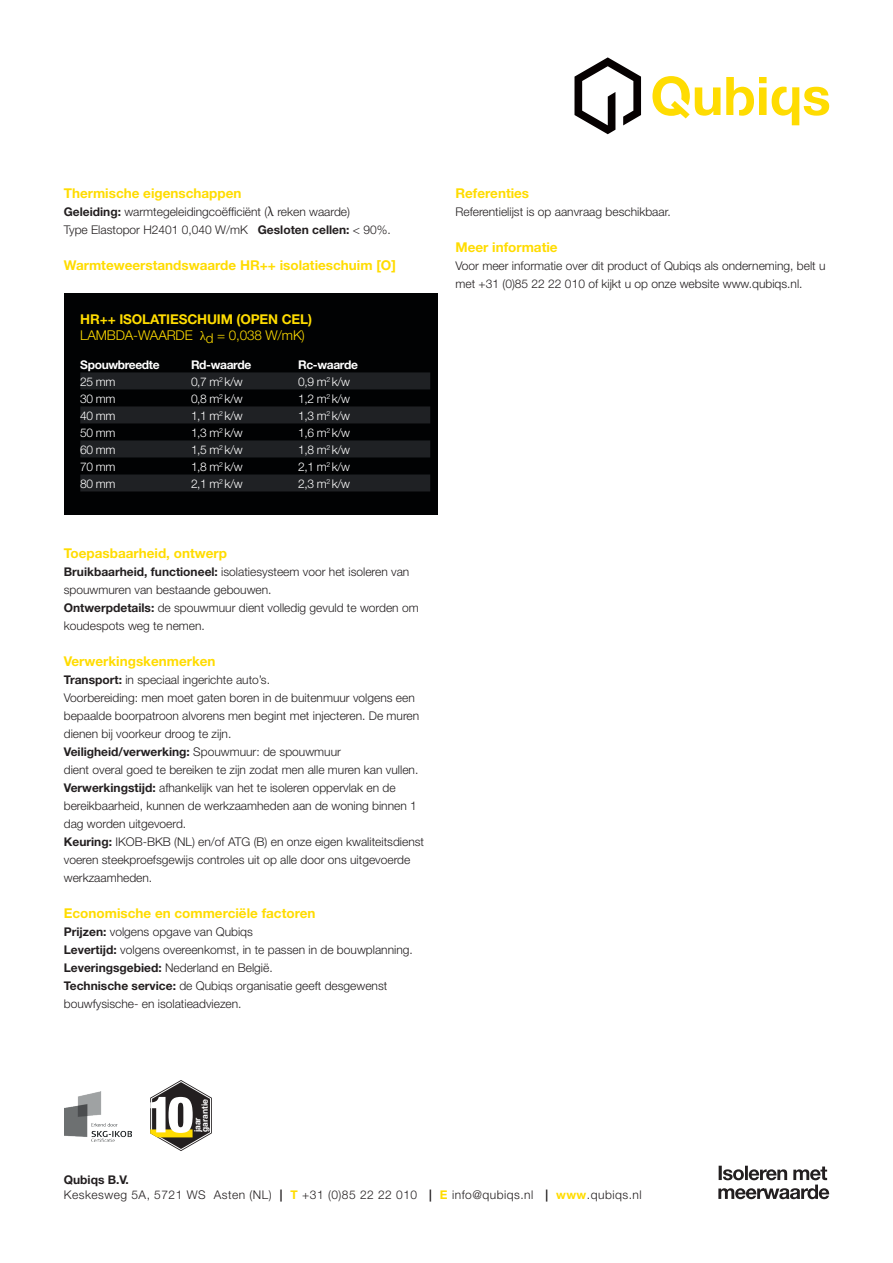
<style>
.page{position:relative;width:893px;height:1263px;background:#fff}
.page>*{position:absolute;margin:0;border:0;box-sizing:border-box;transform-origin:0 0}
.t1{font:700 13.5px/16.5px "Helvetica Neue LT";color:#ffdc01}
.t2{font:300 12px/18px "Helvetica Neue LT";color:#231f20}
.t3{font:300 12px "Helvetica Neue LT";letter-spacing:-.03em;color:#fff}
.t4{font:300 12px/15px "Helvetica Neue LT";letter-spacing:.04em;color:#231f20}
.t5{font:700 12px "Helvetica Neue LT";letter-spacing:-.03em;color:#fff}
.t6{font:700 8.55px/7.5px "Helvetica";color:#fff}
.s1{font-weight:700}
.s2{font-family:"Minion Pro";font-weight:400;font-size:13.5px}
.s3{font-weight:300}
.s4{font-family:"Baskerville";font-weight:400}
.s5{font-weight:700;color:#ffdc01}
</style>
<div class="page">
<svg style="left:718px;top:1166px;width:111px;height:33px"></svg>
<img style="left:64px;top:1092px;width:68px;height:49px">
<svg style="left:150px;top:1080px;width:62px;height:71px"></svg>
<svg style="left:726px;top:77px;width:103px;height:48px"></svg>
<svg style="left:652px;top:76px;width:68px;height:42px"></svg>
<svg style="left:574px;top:57px;width:67px;height:77px"></svg>
<div style="left:64px;top:293px;width:373px;height:221px;background:#010203"></div>
<svg style="left:80px;top:372px;width:350px;height:119px"></svg>
<p class="t1" style="left:64px;top:185px;width:179px">Thermische eigenschappen</p>
<p class="t2" style="left:64px;top:202px;width:329px"><span class="s1">Geleiding:</span> warmtegeleidingcoëfficiënt (<span class="s2">λ</span> reken waarde)<br>Type Elastopor H2401 0,040 W/mK <span class="s1">Gesloten cellen:</span> &lt; 90%.</p>
<p class="t1" style="left:64px;top:257px;width:334px">Warmteweerstandswaarde HR++ isolatieschuim [O]</p>
<p class="t1" style="left:80px;top:310px;width:233px">HR++ ISOLATIESCHUIM (OPEN CEL)<br><span class="s3">LAMBDA-WAARDE</span> <span class="s4">λ</span><span class="s3">d = 0,038 W/mK)</span></p>
<p class="t5" style="left:80px;top:357px;width:81px">Spouwbreedte</p>
<p class="t5" style="left:191px;top:357px;width:62px">Rd-waarde</p>
<p class="t5" style="left:298px;top:357px;width:61px">Rc-waarde</p>
<p class="t3" style="left:80px;top:374px;width:37px">25 mm</p>
<p class="t3" style="left:191px;top:374px;width:53px">0,7 m<sup>2</sup> k/w</p>
<p class="t3" style="left:298px;top:374px;width:53px">0,9 m<sup>2</sup> k/w</p>
<p class="t3" style="left:80px;top:391px;width:37px">30 mm</p>
<p class="t3" style="left:191px;top:391px;width:53px">0,8 m<sup>2</sup> k/w</p>
<p class="t3" style="left:298px;top:391px;width:53px">1,2 m<sup>2</sup> k/w</p>
<p class="t3" style="left:80px;top:408px;width:37px">40 mm</p>
<p class="t3" style="left:191px;top:408px;width:53px">1,1 m<sup>2</sup> k/w</p>
<p class="t3" style="left:298px;top:408px;width:53px">1,3 m<sup>2</sup> k/w</p>
<p class="t3" style="left:80px;top:425px;width:37px">50 mm</p>
<p class="t3" style="left:191px;top:425px;width:53px">1,3 m<sup>2</sup> k/w</p>
<p class="t3" style="left:298px;top:425px;width:53px">1,6 m<sup>2</sup> k/w</p>
<p class="t3" style="left:80px;top:442px;width:37px">60 mm</p>
<p class="t3" style="left:191px;top:442px;width:53px">1,5 m<sup>2</sup> k/w</p>
<p class="t3" style="left:298px;top:442px;width:53px">1,8 m<sup>2</sup> k/w</p>
<p class="t3" style="left:80px;top:459px;width:37px">70 mm</p>
<p class="t3" style="left:191px;top:459px;width:53px">1,8 m<sup>2</sup> k/w</p>
<p class="t3" style="left:298px;top:459px;width:53px">2,1 m<sup>2</sup> k/w</p>
<p class="t3" style="left:80px;top:476px;width:37px">80 mm</p>
<p class="t3" style="left:191px;top:476px;width:53px">2,1 m<sup>2</sup> k/w</p>
<p class="t3" style="left:298px;top:476px;width:53px">2,3 m<sup>2</sup> k/w</p>
<p class="t1" style="left:64px;top:545px;width:165px">Toepasbaarheid, ontwerp</p>
<p class="t2" style="left:64px;top:562px;width:356px"><span class="s1">Bruikbaarheid, functioneel:</span> isolatiesysteem voor het isoleren van spouwmuren van bestaande gebouwen.<br><span class="s1">Ontwerpdetails:</span> de spouwmuur dient volledig gevuld te worden om koudespots weg te nemen.</p>
<p class="t1" style="left:64px;top:653px;width:153px">Verwerkingskenmerken</p>
<p class="t2" style="left:64px;top:670px;width:362px"><span class="s1">Transport:</span> in speciaal ingerichte auto’s.<br>Voorbereiding: men moet gaten boren in de buitenmuur volgens een bepaalde boorpatroon alvorens men begint met injecteren. De muren dienen bij voorkeur droog te zijn.<br><span class="s1">Veiligheid/verwerking:</span> Spouwmuur: de spouwmuur<br>dient overal goed te bereiken te zijn zodat men alle muren kan vullen.<br><span class="s1">Verwerkingstijd:</span> afhankelijk van het te isoleren oppervlak en de bereikbaarheid, kunnen de werkzaamheden aan de woning binnen 1 dag worden uitgevoerd.<br><span class="s1">Keuring:</span> IKOB-BKB (NL) en/of ATG (B) en onze eigen kwaliteitsdienst voeren steekproefsgewijs controles uit op alle door ons uitgevoerde werkzaamheden.</p>
<p class="t1" style="left:64px;top:905px;width:253px">Economische en commerciële factoren</p>
<p class="t2" style="left:64px;top:922px;width:350px"><span class="s1">Prijzen:</span> volgens opgave van Qubiqs<br><span class="s1">Levertijd:</span> volgens overeenkomst, in te passen in de bouwplanning.<br><span class="s1">Leveringsgebied:</span> Nederland en België.<br><span class="s1">Technische service:</span> de Qubiqs organisatie geeft desgewenst bouwfysische- en isolatieadviezen.</p>
<p class="t1" style="left:455px;top:185px;width:75px">Referenties</p>
<p class="t2" style="left:455px;top:202px;width:217px">Referentielijst is op aanvraag beschikbaar.</p>
<p class="t1" style="left:455px;top:239px;width:104px">Meer informatie</p>
<p class="t2" style="left:455px;top:256px;width:372px">Voor meer informatie over dit product of Qubiqs als onderneming, belt u met +31 (0)85 22 22 010 of kijkt u op onze website www.qubiqs.nl.</p>
<p class="t6" style="left:194px;top:1132px;width:35px;rotate:-90deg">jaar garantie</p>
<p class="t4" style="left:64px;top:1172px;width:579px"><span class="s1">Qubiqs B.V.<br></span>Keskesweg 5A, 5721 WS Asten (NL) <span class="s1">|</span> <span class="s5">T</span> +31 (0)85 22 22 010 <span class="s1">|</span> <span class="s5">E</span> info@qubiqs.nl <span class="s1">|</span> <span class="s5">www</span>.qubiqs.nl</p>
</div>
